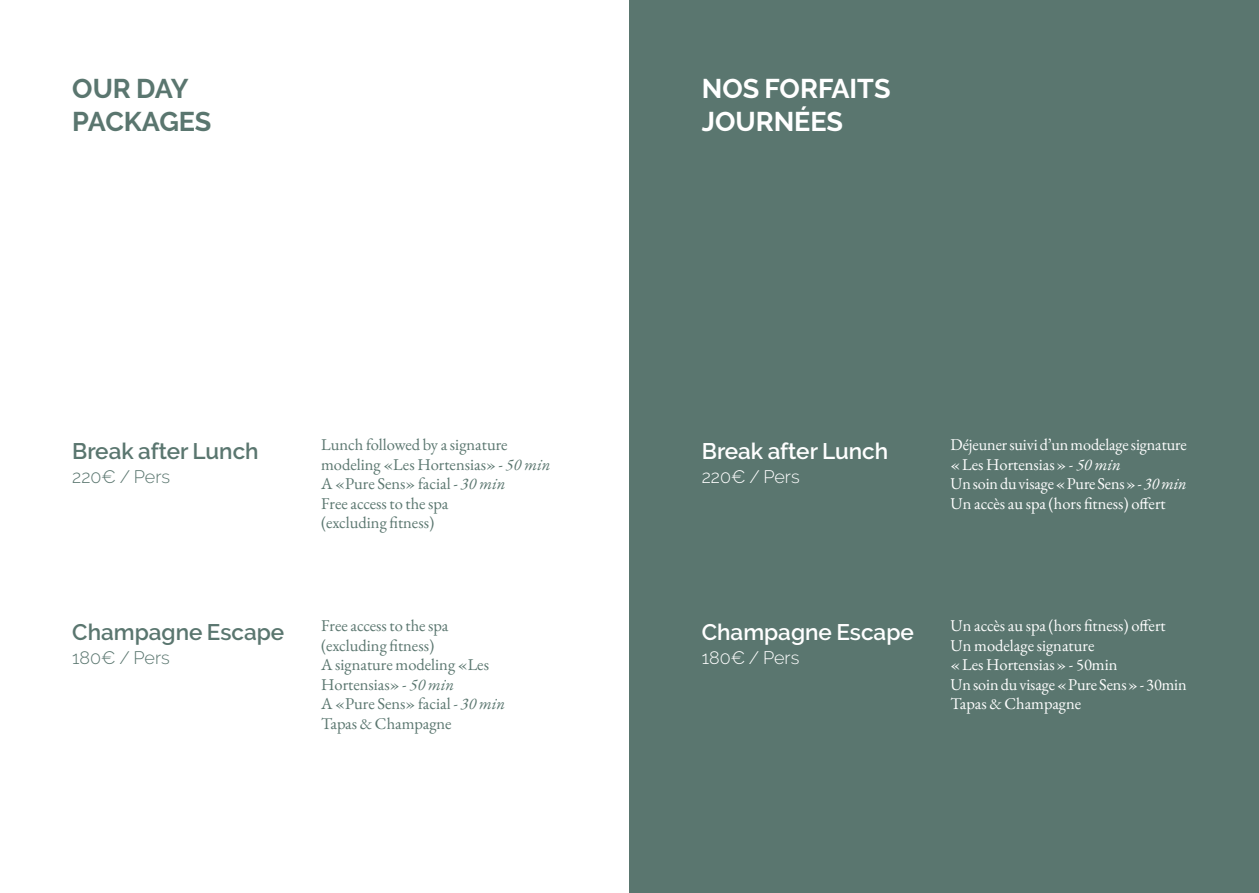
<style>
.page{position:relative;width:1259px;height:893px;background:#fff}
.page>*{position:absolute;margin:0;border:0;box-sizing:border-box;transform-origin:0 0}
.sous-titres{font:700 27px/33px "Raleway";color:#fff}
.sous-titres-2{font:700 27px/33px "Raleway";letter-spacing:-.015em;color:#5a766f}
.sous-titres-3{font:600 22.5px "Raleway";color:#5a766f}
.sous-titres-4{font:600 22.5px "Raleway";color:#fff}
.sous-titres-5{font:300 18px "Raleway";color:#5a766f}
.corps{font:300 18px "Raleway";color:#fff}
.corps-2{font:16.5px "EB Garamond";color:#fff}
.corps-3{font:16.5px/19.5px "EB Garamond";color:#5a766f}
.s1{font-style:italic}
</style>
<div class="page">
<div style="left:629px;top:0;width:630px;height:893px;background:#5a766f"></div>
<p class="sous-titres-2" style="left:72px;top:72px;width:141px">OUR DAY<br>PACKAGES</p>
<p class="sous-titres" style="left:702px;top:72px;width:190px">NOS FORFAITS<br>JOURNÉES</p>
<p class="sous-titres-3" style="left:72px;top:438px;width:188px">Break after Lunch</p>
<p class="sous-titres-5" style="left:72px;top:466px;width:99px">220€ / Pers</p>
<p class="corps-3" style="left:321px;top:435px;width:231px">Lunch followed by a signature modeling «Les Hortensias» - <span class="s1">50 min</span></p>
<p class="corps-3" style="left:321px;top:474px;width:186px">A «Pure Sens» facial - <span class="s1">30 min</span></p>
<p class="corps-3" style="left:321px;top:494px;width:129px">Free access to the spa</p>
<p class="corps-3" style="left:321px;top:513px;width:115px">(excluding fitness)</p>
<p class="sous-titres-4" style="left:702px;top:438px;width:188px">Break after Lunch</p>
<p class="corps" style="left:702px;top:466px;width:99px">220€ / Pers</p>
<p class="corps-2" style="left:950px;top:434px;width:238px">Déjeuner suivi d’un modelage signature</p>
<p class="corps-2" style="left:950px;top:454px;width:172px">« Les Hortensias » <span class="s1">- 50 min</span></p>
<p class="corps-2" style="left:950px;top:473px;width:237px">Un soin du visage « Pure Sens » <span class="s1">- 30 min</span></p>
<p class="corps-2" style="left:950px;top:493px;width:217px">Un accès au spa (hors fitness) offert</p>
<p class="sous-titres-3" style="left:72px;top:619px;width:213px">Champagne Escape</p>
<p class="sous-titres-5" style="left:72px;top:647px;width:99px">180€ / Pers</p>
<p class="corps-3" style="left:321px;top:616px;width:129px">Free access to the spa</p>
<p class="corps-3" style="left:321px;top:635px;width:115px">(excluding fitness)</p>
<p class="corps-3" style="left:321px;top:655px;width:169px">A signature modeling «Les<br>Hortensias» - <span class="s1">50 min</span></p>
<p class="corps-3" style="left:321px;top:694px;width:186px">A «Pure Sens» facial <span class="s1">- 30 min</span></p>
<p class="corps-3" style="left:321px;top:713px;width:132px">Tapas &amp; Champagne</p>
<p class="sous-titres-4" style="left:702px;top:619px;width:213px">Champagne Escape</p>
<p class="corps" style="left:702px;top:647px;width:99px">180€ / Pers</p>
<p class="corps-2" style="left:950px;top:615px;width:217px">Un accès au spa (hors fitness) offert</p>
<p class="corps-2" style="left:950px;top:634px;width:145px">Un modelage signature</p>
<p class="corps-2" style="left:950px;top:654px;width:168px">« Les Hortensias » - 50min</p>
<p class="corps-2" style="left:950px;top:673px;width:237px">Un soin du visage « Pure Sens » - 30min</p>
<p class="corps-2" style="left:950px;top:693px;width:132px">Tapas &amp; Champagne</p>
</div>
